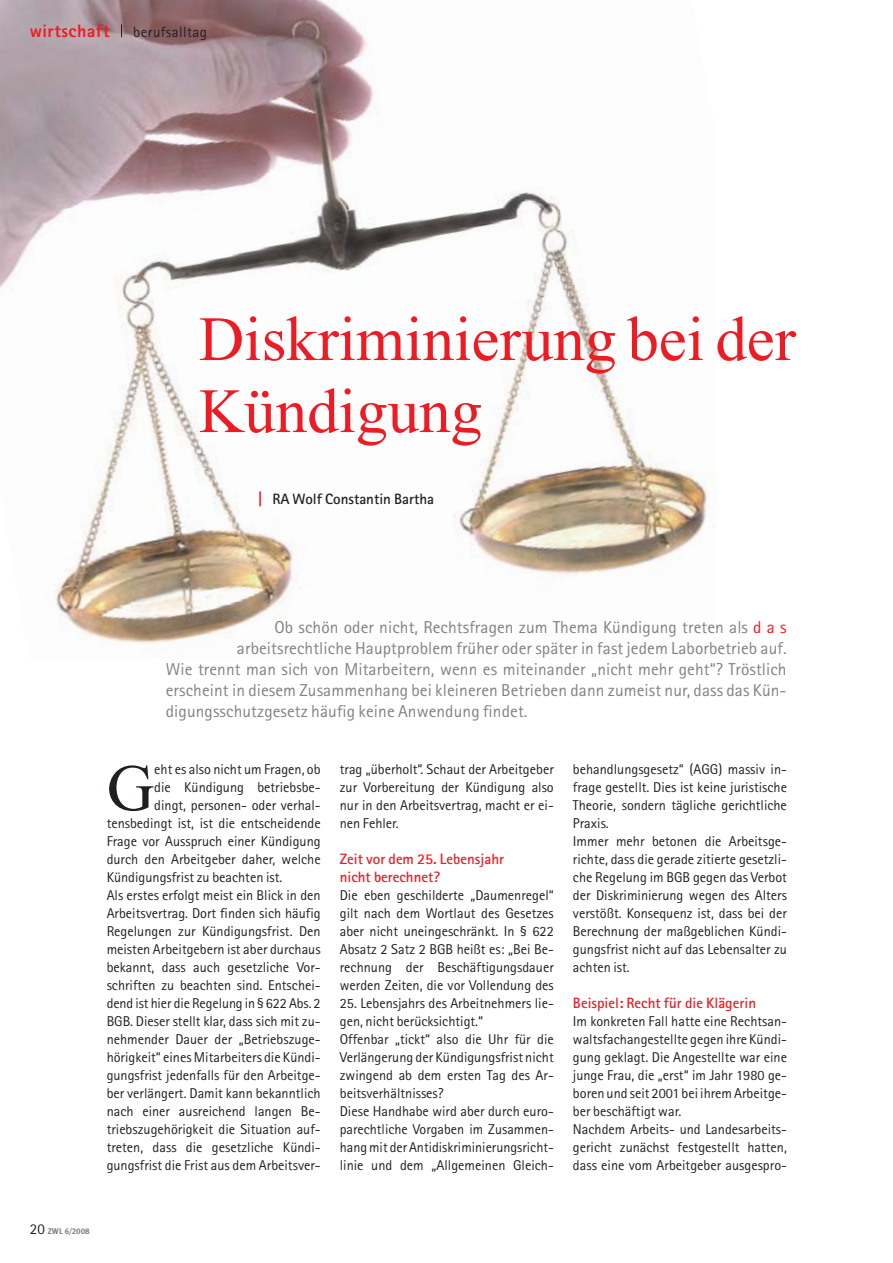
<style>
.page{position:relative;width:893px;height:1263px;background:#fff}
.page>*{position:absolute;margin:0;border:0;box-sizing:border-box;transform-origin:0 0}
.t1{font:66px "Times New Roman";color:#231f20}
.t2{font:63px/72px "Times New Roman";color:#ed1c24}
.t3{font:800 18px "Rotis Sans Serif";letter-spacing:.025em;color:#ed1c24}
.t4{font:17.25px "Rotis Sans Serif";letter-spacing:.005em;color:#808284}
.t5{font:700 15px/18px "Rotis Sans Serif";color:#ed1c24}
.t6{font:700 15px "Rotis Sans Serif";color:#231f20}
.t7{font:15px "Rotis Sans Serif";letter-spacing:.025em;color:#231f20}
.t8{font:14.25px/18px "Rotis Sans Serif";color:#231f20}
.t9{font:8.25px "Meta Bold Caps";color:#808284}
.s1{font-size:16.5px;color:#ed1c24}
.s2{color:#ed1c24}
.s3{font-family:"Rotis Sans Serif";font-size:15px;color:#231f20}
.s4{font-family:"Meta";font-weight:700}
</style>
<div class="page">
<img style="left:0;top:0;width:708px;height:645px">
<svg style="left:121px;top:24px;width:1px;height:13px"></svg>
<p class="t3" style="left:30px;top:25px;width:81px">wirtschaft</p>
<p class="t7" style="left:133px;top:27px;width:75px">berufsalltag</p>
<h2 class="t2" style="left:199px;top:309px;width:599px">Diskriminierung bei der<br>Kündigung</h2>
<p class="t6" style="left:258px;top:494px;width:177px"><span class="s1">|</span> RA Wolf Constantin Bartha</p>
<p class="t4" style="left:275px;top:621px;width:514px">Ob schön oder nicht, Rechtsfragen zum Thema Kündigung treten als <span class="s2">d a s</span></p>
<p class="t4" style="left:237px;top:642px;width:551px">arbeitsrechtliche Hauptproblem früher oder später in fast jedem Laborbetrieb auf.</p>
<p class="t4" style="left:166px;top:663px;width:622px">Wie trennt man sich von Mitarbeitern, wenn es miteinander „nicht mehr geht“? Tröstlich</p>
<p class="t4" style="left:166px;top:684px;width:622px">erscheint in diesem Zusammenhang bei kleineren Betrieben dann zumeist nur, dass das Kün-</p>
<p class="t4" style="left:166px;top:705px;width:363px">digungsschutzgesetz häufig keine Anwendung findet.</p>
<h1 class="t1" style="left:107px;top:764px;width:49px">G</h1>
<p class="t8" style="left:154px;top:762px;width:168px">eht es also nicht um Fragen, ob</p>
<p class="t8" style="left:154px;top:780px;width:168px">die Kündigung betriebsbe-</p>
<p class="t8" style="left:154px;top:798px;width:168px">dingt, personen- oder verhal-</p>
<p class="t8" style="left:107px;top:816px;width:216px">tensbedingt ist, ist die entscheidende</p>
<p class="t8" style="left:107px;top:834px;width:215px">Frage vor Ausspruch einer Kündigung</p>
<p class="t8" style="left:107px;top:852px;width:215px">durch den Arbeitgeber daher, welche</p>
<p class="t8" style="left:107px;top:870px;width:177px">Kündigungsfrist zu beachten ist.</p>
<p class="t8" style="left:107px;top:888px;width:216px">Als erstes erfolgt meist ein Blick in den</p>
<p class="t8" style="left:107px;top:906px;width:215px">Arbeitsvertrag. Dort finden sich häufig</p>
<p class="t8" style="left:107px;top:924px;width:215px">Regelungen zur Kündigungsfrist. Den</p>
<p class="t8" style="left:107px;top:942px;width:215px">meisten Arbeitgebern ist aber durchaus</p>
<p class="t8" style="left:107px;top:960px;width:216px">bekannt, dass auch gesetzliche Vor-</p>
<p class="t8" style="left:107px;top:978px;width:216px">schriften zu beachten sind. Entschei-</p>
<p class="t8" style="left:107px;top:996px;width:215px">dend ist hier die Regelung in § 622 Abs. 2</p>
<p class="t8" style="left:107px;top:1014px;width:216px">BGB. Dieser stellt klar, dass sich mit zu-</p>
<p class="t8" style="left:107px;top:1032px;width:215px">nehmender Dauer der „Betriebszuge-</p>
<p class="t8" style="left:107px;top:1050px;width:215px">hörigkeit“ eines Mitarbeiters die Kündi-</p>
<p class="t8" style="left:107px;top:1068px;width:215px">gungsfrist jedenfalls für den Arbeitge-</p>
<p class="t8" style="left:107px;top:1086px;width:216px">ber verlängert. Damit kann bekanntlich</p>
<p class="t8" style="left:107px;top:1104px;width:215px">nach einer ausreichend langen Be-</p>
<p class="t8" style="left:107px;top:1122px;width:215px">triebszugehörigkeit die Situation auf-</p>
<p class="t8" style="left:107px;top:1140px;width:216px">treten, dass die gesetzliche Kündi-</p>
<p class="t8" style="left:107px;top:1158px;width:216px">gungsfrist die Frist aus dem Arbeitsver-</p>
<p class="t8" style="left:340px;top:762px;width:216px;text-align:justify">trag „überholt“. Schaut der Arbeitgeber zur Vorbereitung der Kündigung also nur in den Arbeitsvertrag, macht er ei&shy;nen Fehler.</p>
<p class="t5" style="left:340px;top:851px;width:166px">Zeit vor dem 25. Lebensjahr nicht berechnet?</p>
<p class="t8" style="left:340px;top:888px;width:216px;text-align:justify">Die eben geschilderte „Daumenregel“ gilt nach dem Wortlaut des Gesetzes aber nicht uneingeschränkt. In § 622<br>Absatz 2 Satz 2 BGB heißt es: „Bei Be&shy;rechnung der Beschäftigungsdauer werden Zeiten, die vor Vollendung des</p>
<p class="t8" style="left:340px;top:996px;width:216px">25. Lebensjahrs des Arbeitnehmers lie&shy;gen, nicht berücksichtigt.“<br>Offenbar „tickt“ also die Uhr für die Verlängerung der Kündigungsfrist nicht zwingend ab dem ersten Tag des Ar&shy;beitsverhältnisses?<br>Diese Handhabe wird aber durch euro&shy;parechtliche Vorgaben im Zusammen&shy;hang mit der Antidiskriminierungsricht&shy;linie und dem „Allgemeinen Gleich-</p>
<p class="t8" style="left:573px;top:762px;width:216px">behandlungsgesetz“ (AGG) massiv in&shy;frage gestellt. Dies ist keine juristische Theorie, sondern tägliche gerichtliche Praxis.<br>Immer mehr betonen die Arbeitsge&shy;richte, dass die gerade zitierte gesetzli&shy;che Regelung im BGB gegen das Verbot der Diskriminierung wegen des Alters verstößt. Konsequenz ist, dass bei der Berechnung der maßgeblichen Kündi&shy;gungsfrist nicht auf das Lebensalter zu achten ist.</p>
<p class="t5" style="left:573px;top:995px;width:185px">Beispiel: Recht für die Klägerin</p>
<p class="t8" style="left:573px;top:1014px;width:216px">Im konkreten Fall hatte eine Rechtsan&shy;waltsfachangestellte gegen ihre Kündi&shy;gung geklagt. Die Angestellte war eine junge Frau, die „erst“ im Jahr 1980 ge&shy;boren und seit 2001 bei ihrem Arbeitge&shy;ber beschäftigt war.<br>Nachdem Arbeits- und Landesarbeits&shy;gericht zunächst festgestellt hatten, dass eine vom Arbeitgeber ausgespro-</p>
<p class="t9" style="left:30px;top:1226px;width:61px"><span class="s3">20</span> <span class="s4">ZWL</span> 6/2008</p>
</div>
